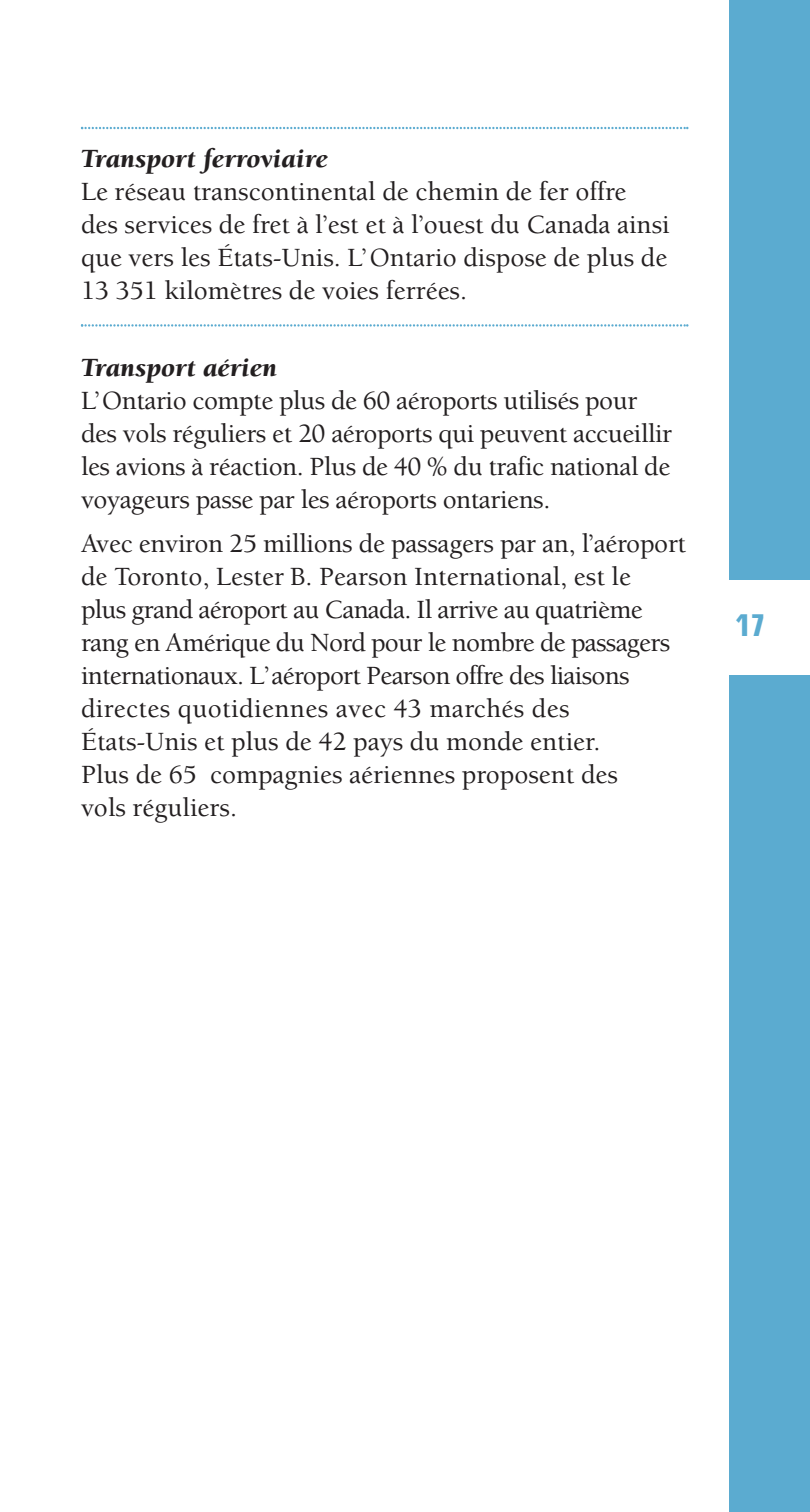
<style>
.page{position:relative;width:810px;height:1512px;background:#fff}
.page>*{position:absolute;margin:0;border:0;box-sizing:border-box;transform-origin:0 0}
.t1{font:700 condensed 30px "Eurostile LT";color:#5babd0}
.t2{font:500 27px/33px "Berkeley LT";letter-spacing:-.01em;color:#231f20}
.t3{font:italic 900 27px "Berkeley LT";letter-spacing:.015em;color:#231f20}
</style>
<div class="page">
<div style="left:729px;top:0;width:81px;height:1512px;background:#5babd0"></div>
<div style="left:729px;top:581px;width:81px;height:94px;background:#fff"></div>
<svg style="left:81px;top:127px;width:607px;height:2px"></svg>
<svg style="left:81px;top:324px;width:607px;height:3px"></svg>
<p class="t3" style="left:81px;top:144px;width:248px">Transport ferroviaire</p>
<p class="t2" style="left:81px;top:175px;width:590px">Le réseau transcontinental de chemin de fer offre des services de fret à l’est et à l’ouest du Canada ainsi que vers les États-Unis. L’Ontario dispose de plus de 13 351 kilomètres de voies ferrées.</p>
<p class="t3" style="left:81px;top:353px;width:198px">Transport aérien</p>
<p class="t2" style="left:81px;top:385px;width:593px">L’Ontario compte plus de 60 aéroports utilisés pour des vols réguliers et 20 aéroports qui peuvent accueillir les avions à réaction. Plus de 40 % du trafic national de voyageurs passe par les aéroports ontariens.</p>
<p class="t2" style="left:81px;top:527px;width:606px">Avec environ 25 millions de passagers par an, l’aéroport de Toronto, Lester B. Pearson International, est le<br>plus grand aéroport au Canada. Il arrive au quatrième rang en Amérique du Nord pour le nombre de passagers internationaux. L’aéroport Pearson offre des liaisons directes quotidiennes avec 43 marchés des États-Unis et plus de 42 pays du monde entier.<br>Plus de 65 compagnies aériennes proposent des<br>vols réguliers.</p>
<p class="t1" style="left:736px;top:614px;width:31px">17</p>
</div>
